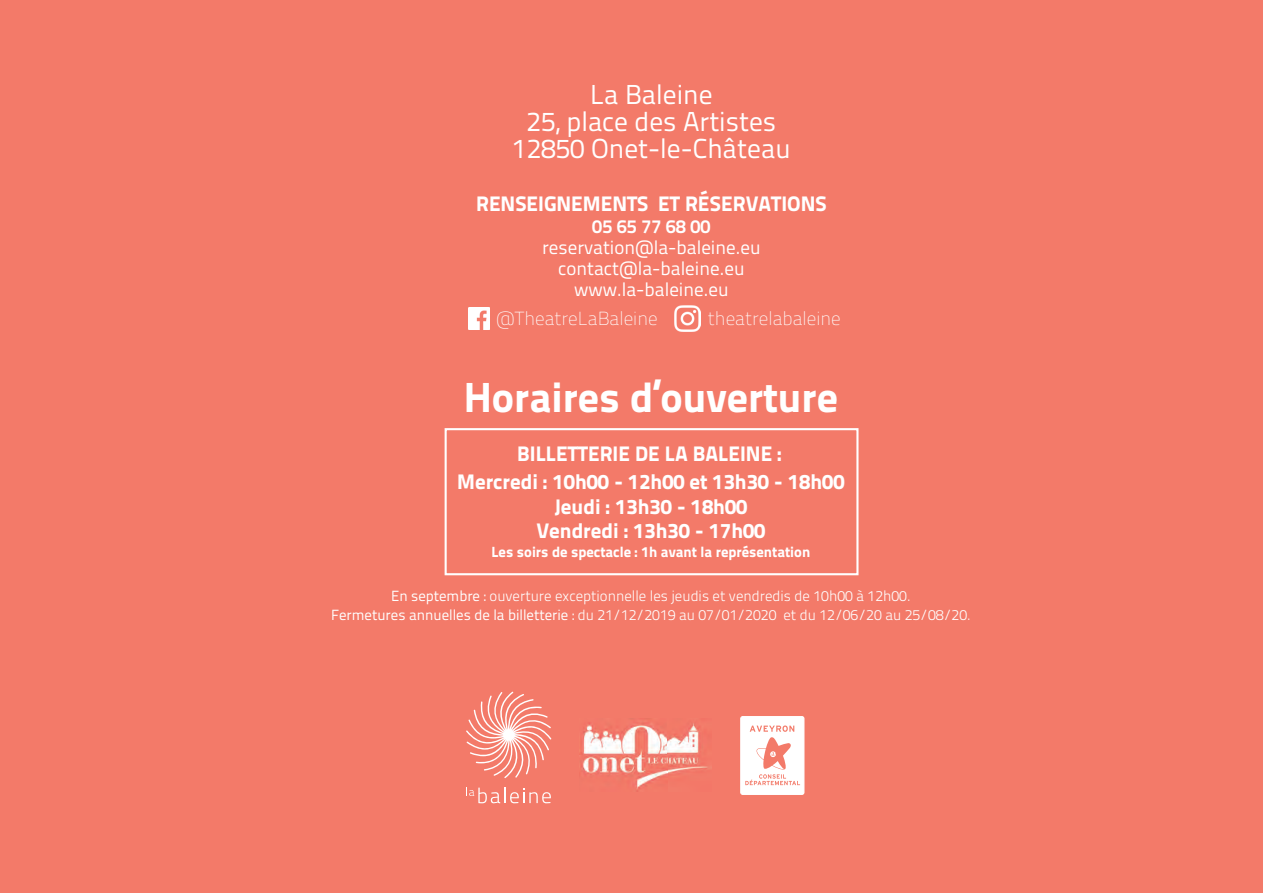
<style>
.page{position:relative;width:1263px;height:893px;background:#f37a69}
.page>*{position:absolute;margin:0;border:0;box-sizing:border-box;transform-origin:0 0}
.t1{font:42.15px "Titillium Text 25 L 999 wt";color:#fff}
.t2{font:27.3px/27.3px "Titillium Text 25 L 400 wt";color:#fff;text-align:center}
.t3{font:21px/24.9px "Titillium Text 25 L 999 wt";color:#fff;text-align:center}
.t4{font:18.9px/21px "Titillium Text 25 L 400 wt";color:#fff;text-align:center}
.t5{font:18.9px "Titillium Text 25 L 1 wt";color:#fff}
.t6{font:18.9px "Titillium Text 25 L 800 wt";color:#fff}
.t7{font:14.7px/18.9px "Titillium Text 25 L 250 wt";color:#fff;text-align:center}
.t8{font:14.7px "Titillium Text 25 L 999 wt";color:#fff}
.s1{font-family:"Titillium Text 25 L 400 wt"}
</style>
<div class="page">
<div style="left:445px;top:428px;width:413px;height:147px;border:2px solid #fff"></div>
<img style="left:468px;top:308px;width:22px;height:21px">
<img style="left:675px;top:306px;width:25px;height:25px">
<svg style="left:466px;top:692px;width:85px;height:86px"></svg>
<svg style="left:466px;top:788px;width:85px;height:15px"></svg>
<img style="left:579px;top:722px;width:132px;height:67px">
<svg style="left:740px;top:716px;width:64px;height:79px;background:#fce9e6"></svg>
<h2 class="t2" style="left:512px;top:79px;width:280px">La Baleine<br>25, place des Artistes<br>12850 Onet-le-Château</h2>
<h3 class="t3" style="left:476px;top:190px;width:352px">RENSEIGNEMENTS ET RÉSERVATIONS</h3>
<p class="t6" style="left:592px;top:211px;width:120px">05 65 77 68 00</p>
<p class="t4" style="left:542px;top:235px;width:220px">reservation@la-baleine.eu contact@la-baleine.eu www.la-baleine.eu</p>
<p class="t5" style="left:496px;top:305px;width:163px">@TheatreLaBaleine</p>
<p class="t5" style="left:708px;top:305px;width:134px">theatrelabaleine</p>
<h1 class="t1" style="left:464px;top:364px;width:376px">Horaires d’ouverture</h1>
<h3 class="t3" style="left:517px;top:440px;width:266px">BILLETTERIE DE LA BALEINE :</h3>
<h3 class="t3" style="left:457px;top:467px;width:389px">Mercredi : 10h00 - 12h00 et 13h30 - 18h00<br>Jeudi : 13h30 - 18h00<br>Vendredi : 13h30 - 17h00</h3>
<p class="t8" style="left:491px;top:541px;width:320px">Les soirs de spectacle : 1h avant la représentation</p>
<p class="t7" style="left:331px;top:585px;width:641px"><span class="s1">En septembre :</span> ouverture exceptionnelle les jeudis et vendredis de 10h00 à 12h00.<br><span class="s1">Fermetures annuelles de la billetterie :</span> du 21/12/2019 au 07/01/2020 et du 12/06/20 au 25/08/20.</p>
</div>
